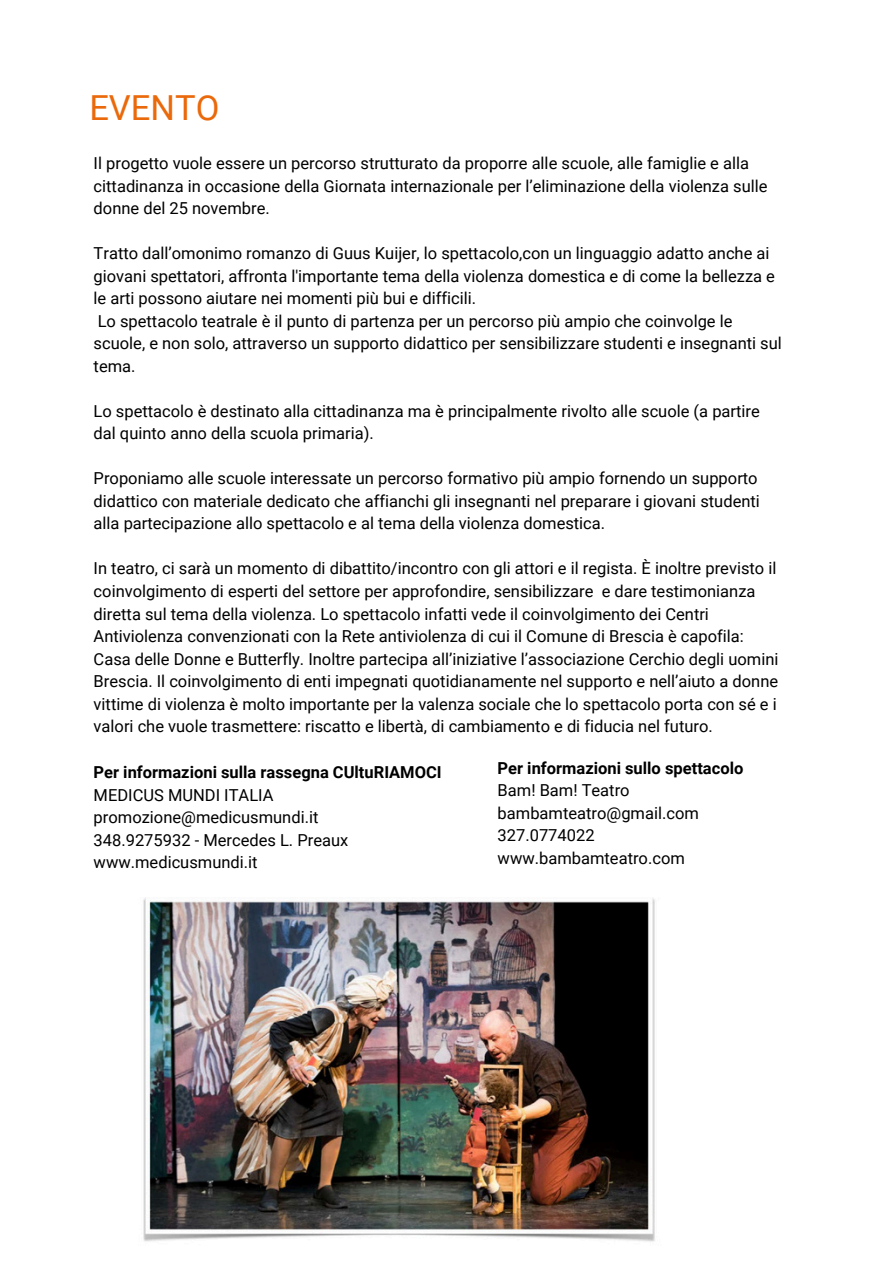
<style>
.page{position:relative;width:894px;height:1264px;background:#fff}
.page>*{position:absolute;margin:0;border:0;box-sizing:border-box;transform-origin:0 0}
.t1{font:34.5px "Roboto";color:#ea690b}
.t2{font:16.5px/22.5px "Roboto";color:#000}
.t3{font:700 16.5px "Roboto";color:#000}
</style>
<div class="page">
<img style="left:143px;top:897px;width:512px;height:345px">
<p class="t1" style="left:89px;top:88px;width:132px">EVENTO</p>
<h1 class="t2" style="left:94px;top:152px;width:675px">Il progetto vuole essere un percorso strutturato da proporre alle scuole, alle famiglie e alla cittadinanza in occasione della Giornata internazionale per l’eliminazione della violenza sulle donne del 25 novembre.</h1>
<p class="t2" style="left:94px;top:242px;width:682px">Tratto dall’omonimo romanzo di Guus Kuijer, lo spettacolo,con un linguaggio adatto anche ai giovani spettatori, affronta l'importante tema della violenza domestica e di come la bellezza e le arti possono aiutare nei momenti più bui e difficili.</p>
<p class="t2" style="left:94px;top:310px;width:689px">Lo spettacolo teatrale è il punto di partenza per un percorso più ampio che coinvolge le scuole, e non solo, attraverso un supporto didattico per sensibilizzare studenti e insegnanti sul tema.</p>
<p class="t2" style="left:94px;top:400px;width:667px">Lo spettacolo è destinato alla cittadinanza ma è principalmente rivolto alle scuole (a partire dal quinto anno della scuola primaria).</p>
<p class="t2" style="left:94px;top:467px;width:667px">Proponiamo alle scuole interessate un percorso formativo più ampio fornendo un supporto didattico con materiale dedicato che affianchi gli insegnanti nel preparare i giovani studenti alla partecipazione allo spettacolo e al tema della violenza domestica.</p>
<p class="t2" style="left:94px;top:557px;width:686px">In teatro, ci sarà un momento di dibattito/incontro con gli attori e il regista. È inoltre previsto il coinvolgimento di esperti del settore per approfondire, sensibilizzare e dare testimonianza diretta sul tema della violenza. Lo spettacolo infatti vede il coinvolgimento dei Centri Antiviolenza convenzionati con la Rete antiviolenza di cui il Comune di Brescia è capofila:<br>Casa delle Donne e Butterfly. Inoltre partecipa all’iniziative l’associazione Cerchio degli uomini Brescia. Il coinvolgimento di enti impegnati quotidianamente nel supporto e nell’aiuto a donne vittime di violenza è molto importante per la valenza sociale che lo spettacolo porta con sé e i valori che vuole trasmettere: riscatto e libertà, di cambiamento e di fiducia nel futuro.</p>
<p class="t3" style="left:94px;top:762px;width:349px">Per informazioni sulla rassegna CUltuRIAMOCI</p>
<p class="t2" style="left:94px;top:783px;width:181px">MEDICUS MUNDI ITALIA</p>
<p class="t2" style="left:94px;top:806px;width:226px">promozione@medicusmundi.it</p>
<p class="t2" style="left:94px;top:828px;width:256px">348.9275932 - Mercedes L. Preaux</p>
<p class="t2" style="left:94px;top:851px;width:165px">www.medicusmundi.it</p>
<p class="t3" style="left:497px;top:758px;width:247px">Per informazioni sullo spettacolo</p>
<p class="t2" style="left:497px;top:779px;width:133px">Bam! Bam! Teatro</p>
<p class="t2" style="left:497px;top:802px;width:203px">bambamteatro@gmail.com</p>
<p class="t2" style="left:497px;top:824px;width:98px">327.0774022</p>
<p class="t2" style="left:497px;top:847px;width:189px">www.bambamteatro.com</p>
</div>
